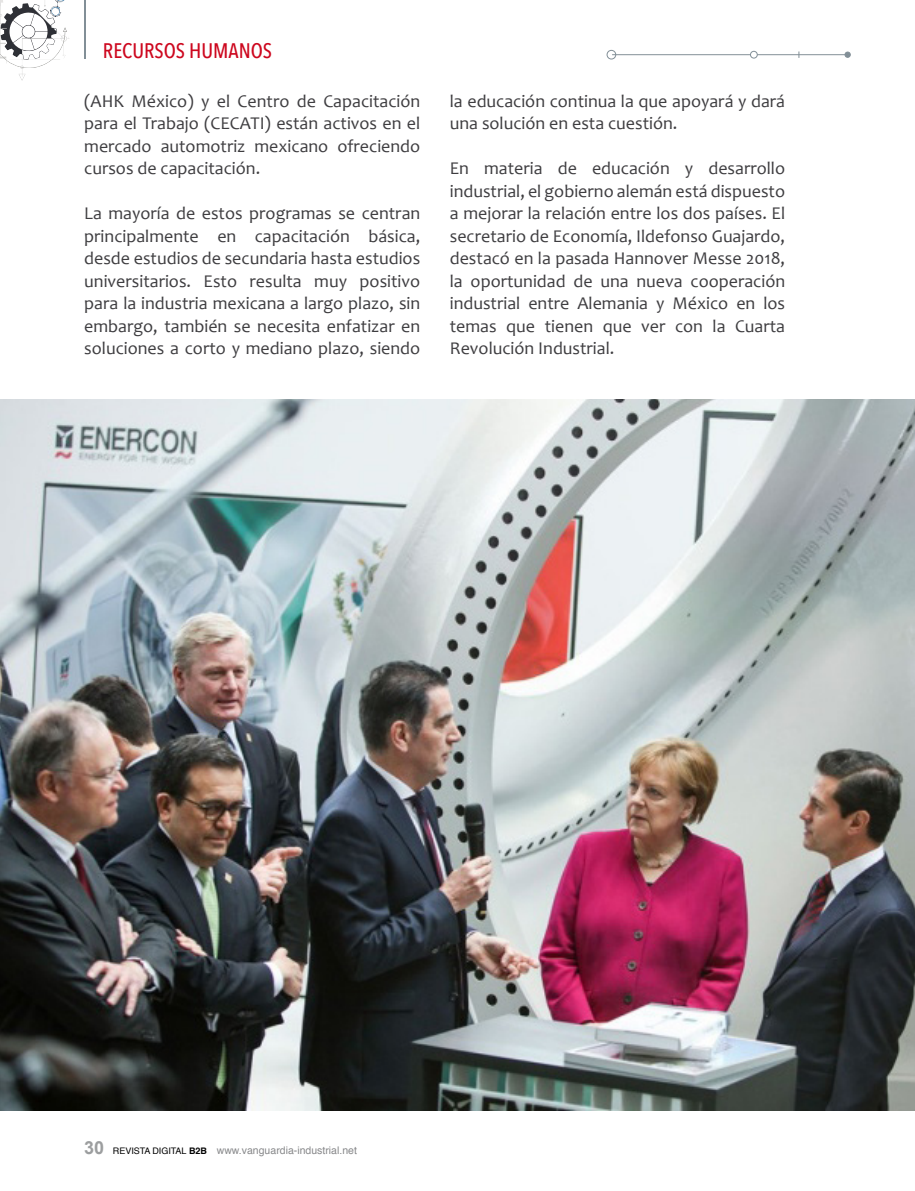
<style>
.page{position:relative;width:915px;height:1191px;background:#fff}
.page>*{position:absolute;margin:0;border:0;box-sizing:border-box;transform-origin:0 0}
.t1{font:500 21px "Avenir Next Condensed";color:#cd071e}
.t2{font:18px/22.5px "Candara";color:#3e3d40;text-align:justify}
.t3{font:10.5px "Helvetica";color:#87888a}
.s1{font-family:"Arial";font-weight:700;font-size:18px;color:#9c9e9f}
.s2{font-size:9px;color:#000}
.s3{font-weight:700;font-size:9px;color:#000}
</style>
<div class="page">
<hr style="left:85px;top:0;width:1px;height:59px;background:#828f97">
<svg style="left:0;top:0;width:69px;height:81px"></svg>
<div style="left:606px;top:50px;width:9px;height:9px;border:1px solid #828f97;border-radius:50%"></div>
<svg style="left:844px;top:52px;width:6px;height:6px"></svg>
<hr style="left:612px;top:54px;width:236px;height:1px;background:#828f97">
<div style="left:750px;top:51px;width:7px;height:7px;background:#fff;border-radius:50%"></div>
<div style="left:750px;top:51px;width:7px;height:7px;border:1px solid #828f97;border-radius:50%"></div>
<img style="left:0;top:400px;width:914px;height:710px">
<p class="t1" style="left:103px;top:38px;width:171px">RECURSOS HUMANOS</p>
<p class="t2" style="left:84px;top:89px;width:337px">(AHK México) y el Centro de Capacitación para el Trabajo (CECATI) están activos en el mercado automotriz mexicano ofreciendo cursos de capacitación.</p>
<p class="t2" style="left:84px;top:202px;width:337px">La mayoría de estos programas se centran principalmente en capacitación básica, desde estudios de secundaria hasta estudios universitarios. Esto resulta muy positivo para la industria mexicana a largo plazo, sin embargo, también se necesita enfatizar en soluciones a corto y mediano plazo, siendo</p>
<p class="t2" style="left:449px;top:89px;width:337px">la educación continua la que apoyará y dará una solución en esta cuestión.</p>
<p class="t2" style="left:449px;top:157px;width:337px">En materia de educación y desarrollo industrial, el gobierno alemán está dispuesto a mejorar la relación entre los dos países. El secretario de Economía, Ildefonso Guajardo, destacó en la pasada Hannover Messe 2018, la oportunidad de una nueva cooperación industrial entre Alemania y México en los temas que tienen que ver con la Cuarta Revolución Industrial.</p>
<p class="t3" style="left:84px;top:1141px;width:274px"><span class="s1">30</span> <span class="s2">REVISTA DIGITAL</span> <span class="s3">B2B</span> www.vanguardia-industrial.net</p>
</div>
